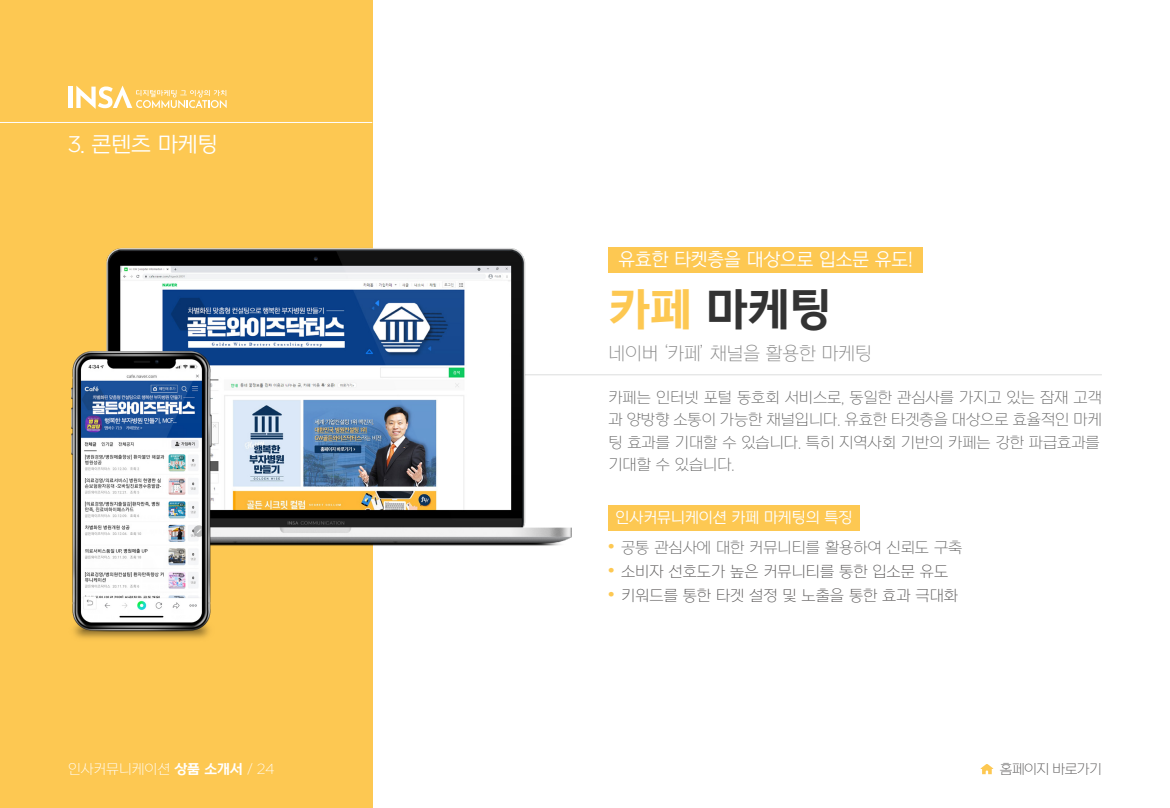
<style>
.page{position:relative;width:1170px;height:808px;background:#fff}
.page>*{position:absolute;margin:0;border:0;box-sizing:border-box;transform-origin:0 0}
.t1{font:45px "NEXON Lv 1 Gothic OTF Bold";color:#333}
.t2{font:21px "NEXON Lv 1 Gothic OTF Regular";color:#fff}
.t3{font:18px "NEXON Lv 1 Gothic OTF Regular";color:#fff}
.t4{font:18px "NEXON Lv 1 Gothic OTF Light";color:#888}
.t5{font:15px/22.5px "NEXON Lv 1 Gothic OTF Light";color:#666}
.t6{font:15px/24px "NEXON Lv 1 Gothic OTF Light";color:#595757}
.t7{font:15px "NEXON Lv 1 Gothic OTF Regular";color:#fff}
.t8{font:13.5px "NEXON Lv 1 Gothic OTF Light";color:#fff}
.t9{font:13.5px "NEXON Lv 1 Gothic OTF Light";letter-spacing:-.04em;color:#595757}
.t10{font:6px "NEXON Lv 2 Gothic OTF Light";color:#fdc852;scale:1.05 1}
.s1{color:#fdc852}
.s2{font-family:"NEXON Lv 1 Gothic OTF Bold"}
</style>
<div class="page">
<div style="left:0;top:0;width:372px;height:808px;background:#fdc852"></div>
<hr style="left:68px;top:87px;width:4px;height:21px;background:#fff">
<svg style="left:76px;top:86px;width:151px;height:23px"></svg>
<hr style="left:0;top:122px;width:372px;height:1px;background:#fff">
<svg style="left:980px;top:764px;width:13px;height:10px"></svg>
<hr style="left:372px;top:374px;width:729px;height:1px;background:#dcdddd">
<div style="left:608px;top:505px;width:251px;height:25px;background:#fdc852"></div>
<div style="left:608px;top:247px;width:315px;height:26px;background:#fdc852"></div>
<img style="left:106px;top:247px;width:465px;height:320px">
<img style="left:71px;top:351px;width:144px;height:288px">
<h2 class="t2" style="left:68px;top:133px;width:151px">3. 콘텐츠 마케팅</h2>
<p class="t3" style="left:618px;top:250px;width:296px">유효한 타켓층을 대상으로 입소문 유도!</p>
<h1 class="t1" style="left:608px;top:285px;width:224px"><span class="s1">카페</span> 마케팅</h1>
<p class="t4" style="left:608px;top:344px;width:265px">네이버 ‘카페’ 채널을 활용한 마케팅</p>
<p class="t5" style="left:608px;top:386px;width:495px">카페는 인터넷 포털 동호회 서비스로, 동일한 관심사를 가지고 있는 잠재 고객 과 양방향 소통이 가능한 채널입니다. 유효한 타겟층을 대상으로 효율적인 마케 팅 효과를 기대할 수 있습니다. 특히 지역사회 기반의 카페는 강한 파급효과를 기대할 수 있습니다.</p>
<p class="t7" style="left:615px;top:509px;width:238px">인사커뮤니케이션 카페 마케팅의 특징</p>
<p class="t5" style="left:621px;top:536px;width:343px">공통 관심사에 대한 커뮤니티를 활용하여 신뢰도 구축</p>
<p class="t6" style="left:621px;top:560px;width:338px">소비자 선호도가 높은 커뮤니티를 통한 입소문 유도 키워드를 통한 타겟 설정 및 노출을 통한 효과 극대화</p>
<p class="t10" style="left:608px;top:543px;width:7px">●</p>
<p class="t10" style="left:608px;top:567px;width:7px">●</p>
<p class="t10" style="left:608px;top:591px;width:7px">●</p>
<p class="t8" style="left:68px;top:761px;width:207px">인사커뮤니케이션 <span class="s2">상품 소개서</span> / 24</p>
<p class="t9" style="left:999px;top:761px;width:104px">홈페이지 바로가기</p>
</div>
